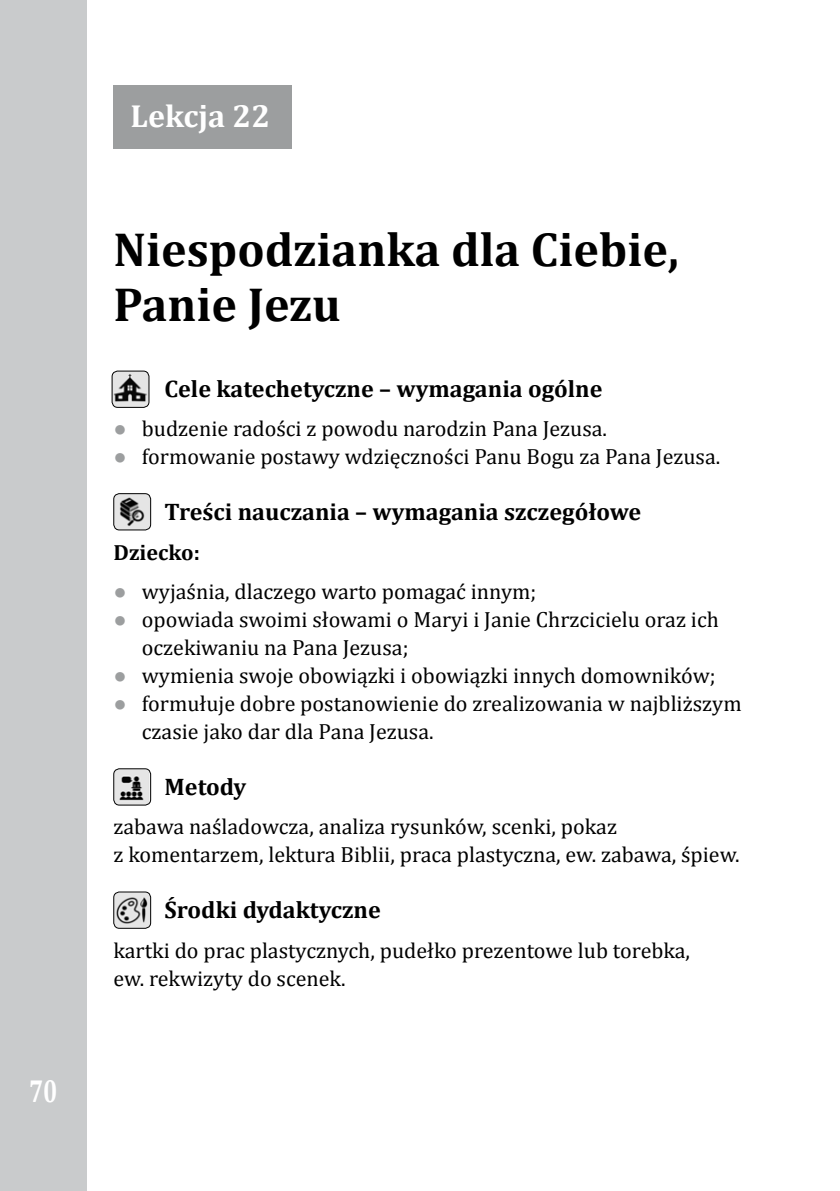
<style>
.page{position:relative;width:840px;height:1191px;background:#fff}
.page>*{position:absolute;margin:0;border:0;box-sizing:border-box;transform-origin:0 0}
.t1{font:700 48px/55.2px "Cambria";color:#000}
.t2{font:700 32px "Cambria";color:#fff}
.t3{font:700 32px "Cambria";color:#fff;scale:.75 1}
.t4{font:700 24px "Cambria";color:#000}
.t5{font:22px/28px "Cambria";color:#000}
.t6{font:700 22px "Cambria";color:#000}
.s1{font-family:"Arial";color:#9c9e9f}
</style>
<div class="page">
<div style="left:0;top:0;width:86px;height:1191px;background:#c9cbcc"></div>
<div style="left:113px;top:85px;width:179px;height:64px;background:#9c9e9f"></div>
<img style="left:112px;top:371px;width:37px;height:36px">
<div style="left:112px;top:371px;width:37px;height:36px;border:1px solid #000;border-radius:6px"></div>
<img style="left:114px;top:494px;width:36px;height:36px">
<div style="left:113px;top:493px;width:38px;height:37px;border:1px solid #000;border-radius:6px"></div>
<img style="left:114px;top:769px;width:36px;height:36px">
<div style="left:113px;top:768px;width:38px;height:37px;border:1px solid #000;border-radius:6px"></div>
<img style="left:114px;top:893px;width:36px;height:35px">
<div style="left:113px;top:891px;width:38px;height:37px;border:1px solid #000;border-radius:6px"></div>
<h2 class="t3" style="left:29px;top:1068px;width:39px">70</h2>
<h2 class="t2" style="left:130px;top:93px;width:141px">Lekcja 22</h2>
<h1 class="t1" style="left:113px;top:220px;width:566px">Niespodzianka dla Ciebie,<br>Panie Jezu</h1>
<p class="t4" style="left:164px;top:372px;width:439px">Cele katechetyczne – wymagania ogólne</p>
<p class="t5" style="left:113px;top:414px;width:495px"><span class="s1">●</span> budzenie radości z powodu narodzin Pana Jezusa.</p>
<p class="t5" style="left:113px;top:442px;width:608px"><span class="s1">●</span> formowanie postawy wdzięczności Panu Bogu za Pana Jezusa.</p>
<p class="t4" style="left:164px;top:495px;width:477px">Treści nauczania – wymagania szczegółowe</p>
<p class="t6" style="left:113px;top:536px;width:88px">Dziecko:</p>
<p class="t5" style="left:113px;top:577px;width:424px"><span class="s1">●</span> wyjaśnia, dlaczego warto pomagać innym;</p>
<p class="t5" style="left:142px;top:605px;width:578px;text-indent:-28px"><span class="s1">●</span> opowiada swoimi słowami o Maryi i Janie Chrzcicielu oraz ich oczekiwaniu na Pana Jezusa;</p>
<p class="t5" style="left:113px;top:661px;width:603px"><span class="s1">●</span> wymienia swoje obowiązki i obowiązki innych domowników;</p>
<p class="t5" style="left:142px;top:689px;width:601px;text-indent:-28px"><span class="s1">●</span> formułuje dobre postanowienie do zrealizowania w najbliższym czasie jako dar dla Pana Jezusa.</p>
<p class="t4" style="left:164px;top:770px;width:83px">Metody</p>
<p class="t5" style="left:113px;top:812px;width:627px">zabawa naśladowcza, analiza rysunków, scenki, pokaz<br>z komentarzem, lektura Biblii, praca plastyczna, ew. zabawa, śpiew.</p>
<p class="t4" style="left:164px;top:893px;width:218px">Środki dydaktyczne</p>
<p class="t5" style="left:113px;top:936px;width:577px">kartki do prac plastycznych, pudełko prezentowe lub torebka, ew. rekwizyty do scenek.</p>
</div>
